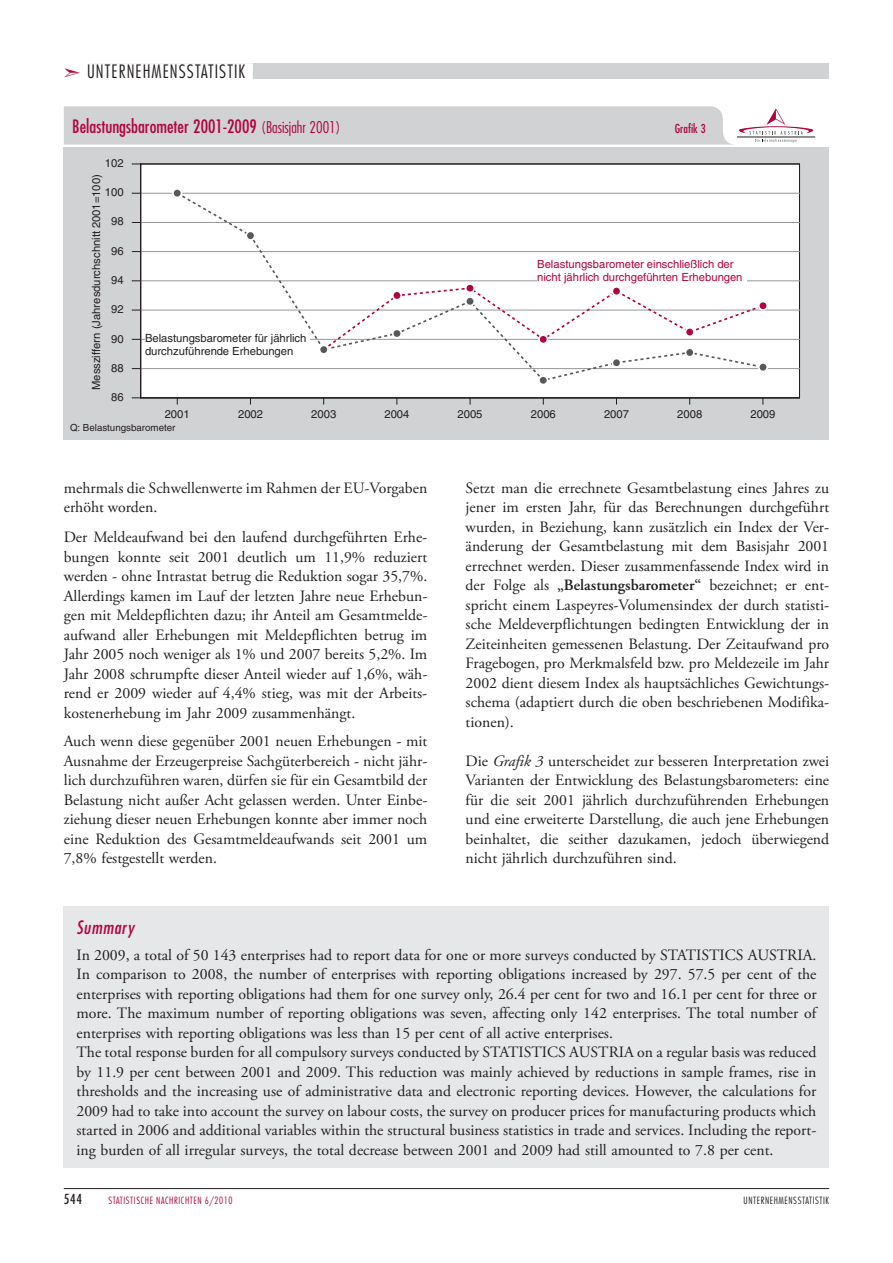
<style>
.page{position:relative;width:893px;height:1263px;background:#fff}
.page>*{position:absolute;margin:0;border:0;box-sizing:border-box;transform-origin:0 0}
.t1{font:condensed 18px "Futura Std";color:#b00540}
.t2{font:300 condensed 18px "Futura Std";letter-spacing:.06em;color:#231f20}
.t3{font:italic condensed 18px "Futura Std";letter-spacing:.04em;color:#b00540}
.t4{font:15.75px/19.5px "Adobe Garamond Pro";color:#231f20;text-align:justify}
.t5{font:condensed 13.5px "Futura Std";color:#231f20}
.t6{font:condensed 12px "Futura Std";color:#b00540}
.t7{font:11.25px/12.6px "Helvetica";color:#231f20}
.t8{font:11.25px/12.5px "Helvetica";color:#b00540}
.t9{font:300 condensed 9.75px "Futura Std";letter-spacing:.06em;color:#b00540}
.t10{font:300 condensed 9.75px "Futura Std";letter-spacing:.06em;color:#231f20}
.t11{font:9.75px "Helvetica";color:#231f20}
.s1{font-weight:300;font-size:15.75px}
.s2{font-weight:600}
.s3{font-style:italic}
</style>
<div class="page">
<hr style="left:64px;top:1188px;width:765px;height:1px;background:#231f20">
<div style="left:89px;top:64px;width:740px;height:15px;background:#d1d2d4"></div>
<div style="left:87px;top:63px;width:166px;height:18px;background:#fff"></div>
<div style="left:64px;top:147px;width:765px;height:292px;background:#d1d2d4"></div>
<div style="left:141px;top:164px;width:658px;height:234px;background:#fff"></div>
<hr style="left:799px;top:164px;width:1px;height:234px;background:#231f20">
<hr style="left:141px;top:164px;width:658px;height:1px;background:#231f20">
<hr style="left:141px;top:368px;width:658px;height:1px;background:#95979a">
<hr style="left:141px;top:339px;width:658px;height:1px;background:#95979a">
<hr style="left:141px;top:310px;width:658px;height:1px;background:#95979a">
<hr style="left:141px;top:280px;width:658px;height:1px;background:#95979a">
<hr style="left:141px;top:251px;width:658px;height:1px;background:#95979a">
<hr style="left:141px;top:222px;width:658px;height:1px;background:#95979a">
<hr style="left:141px;top:193px;width:658px;height:1px;background:#95979a">
<hr style="left:140px;top:164px;width:1px;height:234px;background:#231f20">
<hr style="left:141px;top:397px;width:658px;height:1px;background:#231f20">
<div style="left:758px;top:301px;width:10px;height:10px;border:2px solid #fff;border-radius:50%"></div>
<svg style="left:175px;top:192px;width:590px;height:188px"></svg>
<div style="left:173px;top:189px;width:8px;height:8px;background:#57585a;border-radius:50%"></div>
<div style="left:172px;top:188px;width:10px;height:10px;border:2px solid #fff;border-radius:50%"></div>
<div style="left:246px;top:231px;width:9px;height:9px;background:#57585a;border-radius:50%"></div>
<div style="left:245px;top:230px;width:10px;height:11px;border:2px solid #fff;border-radius:50%"></div>
<div style="left:319px;top:345px;width:9px;height:9px;background:#57585a;border-radius:50%"></div>
<div style="left:319px;top:344px;width:10px;height:11px;border:2px solid #fff;border-radius:50%"></div>
<div style="left:393px;top:329px;width:8px;height:9px;background:#57585a;border-radius:50%"></div>
<div style="left:392px;top:328px;width:10px;height:10px;border:2px solid #fff;border-radius:50%"></div>
<div style="left:466px;top:297px;width:8px;height:9px;background:#57585a;border-radius:50%"></div>
<div style="left:465px;top:296px;width:10px;height:10px;border:2px solid #fff;border-radius:50%"></div>
<div style="left:539px;top:376px;width:8px;height:8px;background:#57585a;border-radius:50%"></div>
<div style="left:538px;top:375px;width:10px;height:10px;border:2px solid #fff;border-radius:50%"></div>
<div style="left:612px;top:359px;width:9px;height:8px;background:#57585a;border-radius:50%"></div>
<div style="left:611px;top:358px;width:10px;height:10px;border:2px solid #fff;border-radius:50%"></div>
<div style="left:685px;top:348px;width:9px;height:9px;background:#57585a;border-radius:50%"></div>
<div style="left:685px;top:347px;width:10px;height:11px;border:2px solid #fff;border-radius:50%"></div>
<div style="left:759px;top:363px;width:8px;height:8px;background:#57585a;border-radius:50%"></div>
<div style="left:758px;top:362px;width:10px;height:10px;border:2px solid #fff;border-radius:50%"></div>
<div style="left:537px;top:259px;width:210px;height:25px;background:#fff"></div>
<div style="left:145px;top:333px;width:164px;height:26px;background:#fff"></div>
<svg style="left:64px;top:106px;width:749px;height:39px;background:#d5d5d7"></svg>
<hr style="left:737px;top:137px;width:78px;height:1px;background:#231f20">
<div style="left:64px;top:906px;width:765px;height:261px;background:#e6e7e9"></div>
<p class="t2" style="left:87px;top:61px;width:152px">UNTERNEHMENSSTATISTIK</p>
<p class="t1" style="left:72px;top:115px;width:270px">Belastungsbarometer 2001-2009 <span class="s1">(BASISJAHR 2001)</span></p>
<p class="t6" style="left:675px;top:121px;width:33px">Grafik 3</p>
<p class="t7" style="left:105px;top:157px;width:20px">102</p>
<p class="t7" style="left:90px;top:390px;width:217px;rotate:-90deg">Messziffern (Jahresdurchschnitt 2001=100)</p>
<p class="t11" style="left:70px;top:422px;width:107px">Q: Belastungsbarometer</p>
<p class="t7" style="left:105px;top:186px;width:20px">100</p>
<p class="t7" style="left:111px;top:215px;width:14px">98</p>
<p class="t7" style="left:111px;top:244px;width:14px">96</p>
<p class="t8" style="left:537px;top:258px;width:207px">Belastungsbarometer einschließlich der nicht jährlich durchgeführten Erhebungen</p>
<p class="t7" style="left:111px;top:274px;width:14px">94</p>
<p class="t7" style="left:111px;top:303px;width:14px">92</p>
<p class="t7" style="left:145px;top:332px;width:163px">Belastungsbarometer für jährlich durchzuführende Erhebungen</p>
<p class="t7" style="left:111px;top:332px;width:14px">90</p>
<p class="t7" style="left:111px;top:361px;width:14px">88</p>
<p class="t7" style="left:111px;top:391px;width:14px">86</p>
<p class="t7" style="left:165px;top:407px;width:26px">2001</p>
<p class="t7" style="left:238px;top:407px;width:27px">2002</p>
<p class="t7" style="left:311px;top:407px;width:27px">2003</p>
<p class="t7" style="left:384px;top:407px;width:27px">2004</p>
<p class="t7" style="left:457px;top:407px;width:27px">2005</p>
<p class="t7" style="left:531px;top:407px;width:26px">2006</p>
<p class="t7" style="left:604px;top:407px;width:27px">2007</p>
<p class="t7" style="left:677px;top:407px;width:27px">2008</p>
<p class="t7" style="left:750px;top:407px;width:27px">2009</p>
<p class="t4" style="left:64px;top:479px;width:365px">mehrmals die Schwellenwerte im Rahmen der EU-Vorgaben erhöht worden.</p>
<p class="t4" style="left:64px;top:528px;width:365px">Der Meldeaufwand bei den laufend durchgeführten Erhe&shy;bungen konnte seit 2001 deutlich um 11,9% reduziert werden - ohne Intrastat betrug die Reduktion sogar 35,7%.<br>Allerdings kamen im Lauf der letzten Jahre neue Erhebun&shy;gen mit Meldepflichten dazu; ihr Anteil am Gesamtmelde&shy;aufwand aller Erhebungen mit Meldepflichten betrug im Jahr 2005 noch weniger als 1% und 2007 bereits 5,2%. Im Jahr 2008 schrumpfte dieser Anteil wieder auf 1,6%, wäh&shy;rend er 2009 wieder auf 4,4% stieg, was mit der Arbeits&shy;kostenerhebung im Jahr 2009 zusammenhängt.</p>
<p class="t4" style="left:64px;top:732px;width:365px">Auch wenn diese gegenüber 2001 neuen Erhebungen - mit Ausnahme der Erzeugerpreise Sachgüterbereich - nicht jähr&shy;lich durchzuführen waren, dürfen sie für ein Gesamtbild der Belastung nicht außer Acht gelassen werden. Unter Einbe&shy;ziehung dieser neuen Erhebungen konnte aber immer noch eine Reduktion des Gesamtmeldeaufwands seit 2001 um 7,8% festgestellt werden.</p>
<p class="t4" style="left:466px;top:479px;width:365px">Setzt man die errechnete Gesamtbelastung eines Jahres zu jener im ersten Jahr, für das Berechnungen durchgeführt wurden, in Beziehung, kann zusätzlich ein Index der Ver&shy;änderung der Gesamtbelastung mit dem Basisjahr 2001 errechnet werden. Dieser zusammenfassende Index wird in der Folge als <span class="s2">„Belastungsbarometer“</span> bezeichnet; er ent&shy;spricht einem Laspeyres-Volumensindex der durch statisti&shy;sche Meldeverpflichtungen bedingten Entwicklung der in Zeiteinheiten gemessenen Belastung. Der Zeitaufwand pro Fragebogen, pro Merkmalsfeld bzw. pro Meldezeile im Jahr 2002 dient diesem Index als hauptsächliches Gewichtungs&shy;schema (adaptiert durch die oben beschriebenen Modifika&shy;tionen).</p>
<p class="t4" style="left:466px;top:752px;width:365px">Die <span class="s3">Grafik 3</span> unterscheidet zur besseren Interpretation zwei Varianten der Entwicklung des Belastungsbarometers: eine für die seit 2001 jährlich durchzuführenden Erhebungen und eine erweiterte Darstellung, die auch jene Erhebungen beinhaltet, die seither dazukamen, jedoch überwiegend nicht jährlich durchzuführen sind.</p>
<p class="t3" style="left:77px;top:916px;width:59px">Summary</p>
<p class="t4" style="left:77px;top:945px;width:741px;text-align:left">In 2009, a total of 50 143 enterprises had to report data for one or more surveys conducted by STATISTICS AUSTRIA.<br>In comparison to 2008, the number of enterprises with reporting obligations increased by 297. 57.5 per cent of the enterprises with reporting obligations had them for one survey only, 26.4 per cent for two and 16.1 per cent for three or more. The maximum number of reporting obligations was seven, affecting only 142 enterprises. The total number of enterprises with reporting obligations was less than 15 per cent of all active enterprises.<br>The total response burden for all compulsory surveys conducted by STATISTICS AUSTRIA on a regular basis was reduced by 11.9 per cent between 2001 and 2009. This reduction was mainly achieved by reductions in sample frames, rise in thresholds and the increasing use of administrative data and electronic reporting devices. However, the calculations for 2009 had to take into account the survey on labour costs, the survey on producer prices for manufacturing products which started in 2006 and additional variables within the structural business statistics in trade and services. Including the report&shy;ing burden of all irregular surveys, the total decrease between 2001 and 2009 had still amounted to 7.8 per cent.</p>
<p class="t5" style="left:64px;top:1191px;width:20px">544</p>
<p class="t9" style="left:108px;top:1195px;width:126px">STATISTISCHE NACHRICHTEN 6/2010</p>
<p class="t10" style="left:744px;top:1195px;width:84px">UNTERNEHMENSSTATISTIK</p>
</div>
